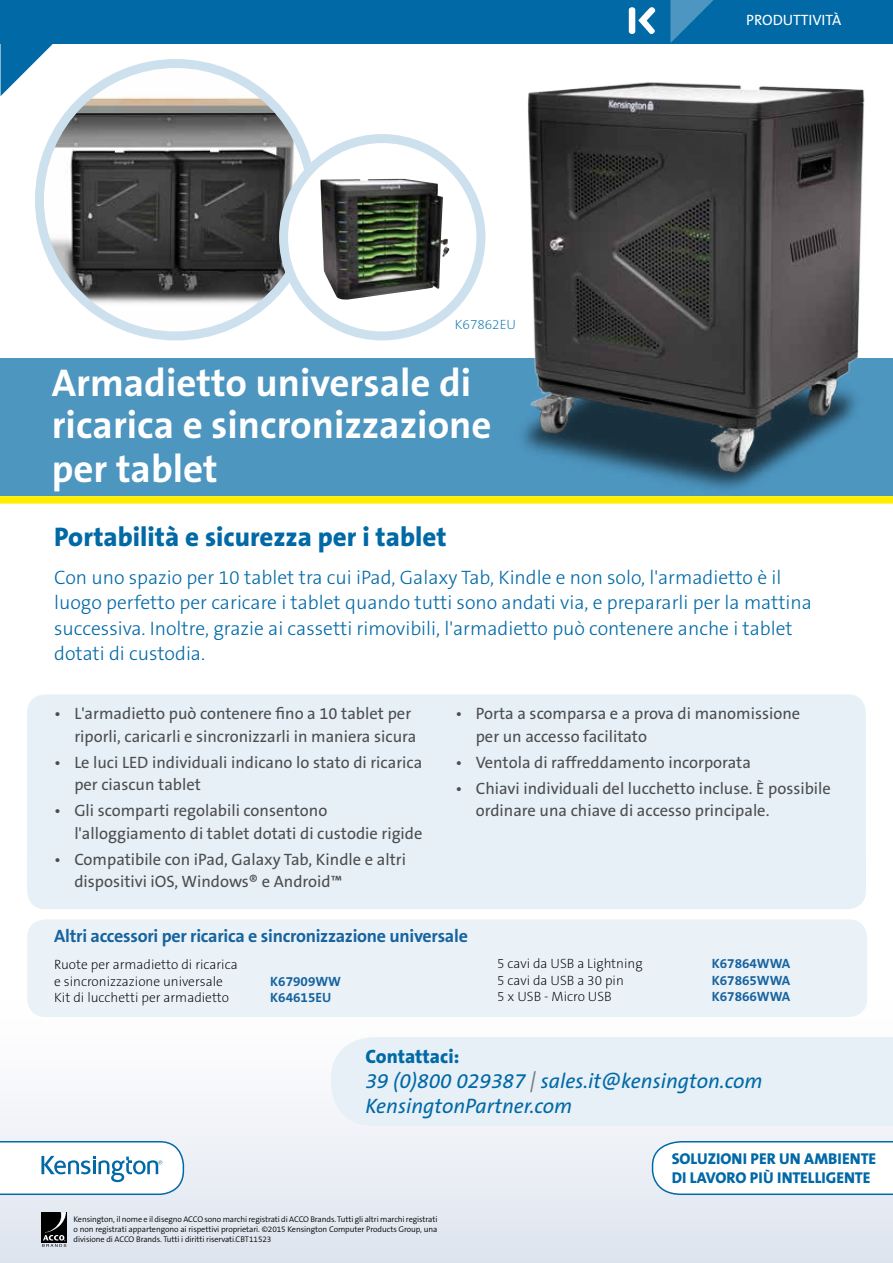
<style>
.page{position:relative;width:893px;height:1263px;background:#fff}
.page>*{position:absolute;margin:0;border:0;box-sizing:border-box;transform-origin:0 0}
.t1{font:39px/42.6px "The Sans KENSINGTON7 Bd";color:#fff}
.t2{font:27px "The Sans KENSINGTON8 XB";color:#0069a6}
.t3{font:italic 21px/25.2px "The Sans KENSINGTON5 Rg";color:#0069a6}
.t4{font:19.5px/25.5px "The Sans KENSINGTON3 Li";color:#0069a6}
.t5{font:19.5px "The Sans KENSINGTON8 XB";color:#0069a6}
.t6{font:18px "The Sans KENSINGTON7 Bd";letter-spacing:-.015em;color:#17639f}
.t7{font:16.5px/22.5px "The Sans KENSINGTON5 Rg";color:#4d4d4f}
.t8{font:15.75px/18.9px "The Sans KENSINGTON8 XB";color:#0069a6}
.t9{font:15px "The Sans KENSINGTON5 Rg";color:#fff}
.t10{font:13.5px/16.5px "The Sans KENSINGTON2 XL";color:#000}
.t11{font:13.5px "The Sans KENSINGTON7 Bd";color:#17639f}
.t12{font:13.5px "The Sans KENSINGTON2 XL";color:#0b77ad}
.t13{font:8.25px/9.9px "The Sans KENSINGTON4 SL";letter-spacing:-.01em;color:#000;text-align:justify}
.s1{color:#77787b}
</style>
<div class="page">
<div style="left:0;top:358px;width:893px;height:137px;background:#4d96c0"></div>
<img style="left:39px;top:64px;width:273px;height:272px;border-radius:136px">
<div style="left:35px;top:59px;width:281px;height:281px;border:9px solid #cce1ed;border-radius:50%"></div>
<div style="left:0;top:859px;width:893px;height:404px;background:linear-gradient(to bottom,#fcfefe,#e5e9f2)"></div>
<div style="left:27px;top:694px;width:839px;height:215px;background:#e6f0f6;border-radius:18px"></div>
<div style="left:0;top:496px;width:893px;height:8px;background:#fe0"></div>
<img style="left:488px;top:82px;width:405px;height:422px">
<div style="left:1px;top:0;width:892px;height:43px;background:#0069a6"></div>
<svg style="left:638px;top:7px;width:18px;height:27px"></svg>
<div style="left:629px;top:7px;width:6px;height:27px;background:#fff;border-radius:3px"></div>
<svg style="left:1px;top:43px;width:54px;height:53px"></svg>
<svg style="left:670px;top:0;width:44px;height:43px"></svg>
<div style="left:284px;top:139px;width:197px;height:197px;background:#fff;border-radius:50%"></div>
<img style="left:320px;top:179px;width:129px;height:121px">
<div style="left:279px;top:134px;width:206px;height:206px;border:9px solid #cce1ed;border-radius:50%"></div>
<div style="left:42px;top:1213px;width:25px;height:29px;background:#000"></div>
<img style="left:45px;top:1213px;width:21px;height:20px">
<svg style="left:42px;top:1235px;width:24px;height:12px"></svg>
<svg style="left:0;top:1140px;width:185px;height:56px"></svg>
<div style="left:331px;top:1037px;width:503px;height:89px;background:#e6f0f6"></div>
<div style="left:834px;top:1037px;width:59px;height:89px;background:#e6f0f6"></div>
<svg style="left:651px;top:1140px;width:242px;height:56px"></svg>
<p class="t12" style="left:455px;top:317px;width:63px">K67862EU</p>
<p class="t9" style="left:746px;top:12px;width:97px">Prod uttività</p>
<h1 class="t1" style="left:52px;top:363px;width:441px">Armadietto universale di ricarica e sincronizzazione per tablet</h1>
<h2 class="t2" style="left:54px;top:523px;width:394px">PORTABILITÀ E SICUREZZA PER I TABLET</h2>
<p class="t4" style="left:54px;top:565px;width:759px">Con uno spazio per 10 tablet tra cui iPad, Galaxy Tab, Kindle e non solo, l'armadietto è il luogo perfetto per caricare i tablet quando tutti sono andati via, e prepararli per la mattina successiva. Inoltre, grazie ai cassetti rimovibili, l'armadietto può contenere anche i tablet dotati di custodia.</p>
<p class="t7" style="left:74px;top:703px;width:343px;text-indent:-20px">• L'armadietto può contenere fino a 10 tablet per riporli, caricarli e sincronizzarli in maniera sicura</p>
<p class="t7" style="left:74px;top:751px;width:349px;text-indent:-20px">• Le luci LED individuali indicano lo stato di ricarica per ciascun tablet</p>
<p class="t7" style="left:74px;top:800px;width:350px;text-indent:-20px">• Gli scomparti regolabili consentono l'alloggiamento di tablet dotati di custodie rigide</p>
<p class="t7" style="left:74px;top:848px;width:333px;text-indent:-20px">• Compatibile con iPad, Galaxy Tab, Kindle e altri dispositivi iOS, Windows® e Android™</p>
<p class="t7" style="left:476px;top:703px;width:326px;text-indent:-20px">• Porta a scomparsa e a prova di manomissione per un accesso facilitato</p>
<p class="t7" style="left:455px;top:751px;width:297px">• Ventola di raffreddamento incorporata</p>
<p class="t7" style="left:476px;top:777px;width:357px;text-indent:-20px">• Chiavi individuali del lucchetto incluse. È possibile ordinare una chiave di accesso principale.</p>
<p class="t6" style="left:54px;top:926px;width:415px">Altri accessori per ricarica e sincronizzazione universale</p>
<p class="t10" style="left:54px;top:957px;width:185px">Ruote per armadietto di ricarica e sincronizzazione universale</p>
<p class="t11" style="left:270px;top:974px;width:72px">K67909WW</p>
<p class="t10" style="left:54px;top:990px;width:176px">Kit di lucchetti per armadietto</p>
<p class="t11" style="left:270px;top:990px;width:63px">K64615EU</p>
<p class="t10" style="left:497px;top:956px;width:147px">5 cavi da USB a Lightning</p>
<p class="t11" style="left:712px;top:956px;width:80px">K67864WWA</p>
<p class="t10" style="left:497px;top:972px;width:128px">5 cavi da USB a 30 pin</p>
<p class="t11" style="left:712px;top:973px;width:80px">K67865WWA</p>
<p class="t10" style="left:497px;top:989px;width:116px">5 x USB - Micro USB</p>
<p class="t11" style="left:712px;top:989px;width:80px">K67866WWA</p>
<p class="t5" style="left:365px;top:1046px;width:96px">CONTATTACI:</p>
<p class="t3" style="left:365px;top:1069px;width:399px">39 (0)800 029387 <span class="s1">|</span> sales.it@kensington.com<br>KensingtonPartner.com</p>
<p class="t13" style="left:74px;top:1214px;width:365px">Kensington, il nome e il disegno ACCO sono marchi registrati di ACCO Brands. Tutti gli altri marchi registrati o non registrati appartengono ai rispettivi proprietari. ©2015 Kensington Computer Products Group, una divisione di ACCO Brands. Tutti i diritti riservati.CBT11523</p>
<p class="t8" style="left:672px;top:1150px;width:206px">SOLUZIONI PER UN AMBIENTE<br>DI LAVORO PIÙ INTELLIGENTE</p>
</div>
